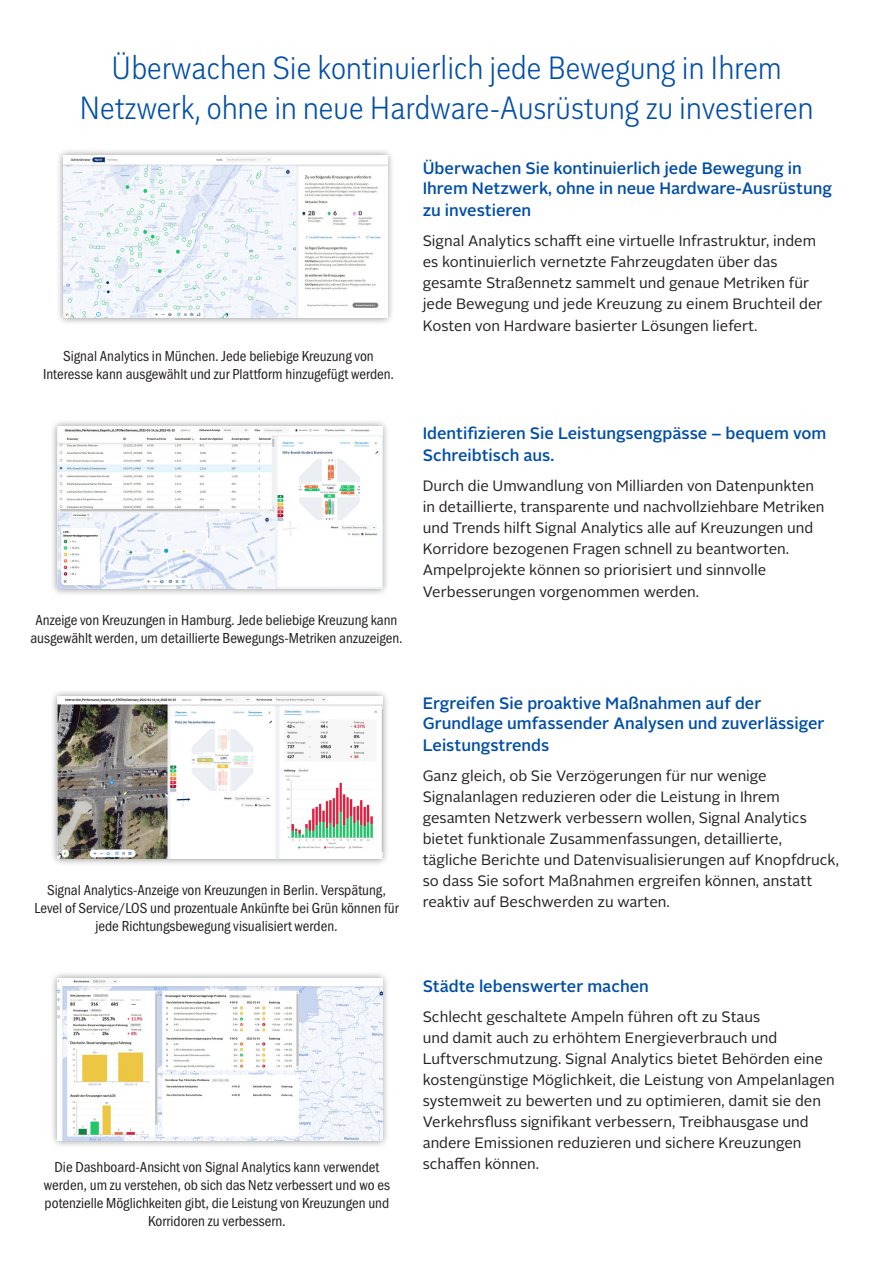
<style>
.page{position:relative;width:893px;height:1263px;background:#fff}
.page>*{position:absolute;margin:0;border:0;box-sizing:border-box;transform-origin:0 0}
.t1{font:300 condensed 33px/39.6px "Trilogy Sans";color:#004ea8;text-align:center}
.t2{font:500 16.5px/19.8px "Alright Sans";color:#004ea8}
.t3{font:15px/21.1px "Alright Sans";color:#231f20}
.t4{font:15px/18px "Franklin Gothic URW Con Boo";color:#231f20;text-align:center}
</style>
<div class="page">
<div style="left:55px;top:148px;width:340px;height:178px;background:#231f20;opacity:.5"></div>
<img style="left:63px;top:156px;width:324px;height:162px">
<div style="left:50px;top:419px;width:340px;height:178px;background:#231f20;opacity:.5"></div>
<img style="left:58px;top:427px;width:324px;height:162px">
<div style="left:50px;top:689px;width:340px;height:178px;background:#231f20;opacity:.5"></div>
<img style="left:58px;top:697px;width:324px;height:162px">
<div style="left:50px;top:971px;width:340px;height:177px;background:#231f20;opacity:.5"></div>
<img style="left:58px;top:978px;width:324px;height:162px">
<p class="t1" style="left:79px;top:48px;width:736px">Überwachen Sie kontinuierlich jede Bewegung in Ihrem<br>Netzwerk, ohne in neue Hardware-Ausrüstung zu investieren</p>
<p class="t4" style="left:43px;top:347px;width:353px">Signal Analytics in München. Jede beliebige Kreuzung von<br>Interesse kann ausgewählt und zur Plattform hinzugefügt werden.</p>
<p class="t4" style="left:30px;top:611px;width:374px">Anzeige von Kreuzungen in Hamburg. Jede beliebige Kreuzung kann ausgewählt werden, um detaillierte Bewegungs-Metriken anzuzeigen.</p>
<p class="t4" style="left:35px;top:880px;width:365px">Signal Analytics-Anzeige von Kreuzungen in Berlin. Verspätung,<br>Level of Service/LOS und prozentuale Ankünfte bei Grün können für jede Richtungsbewegung visualisiert werden.</p>
<p class="t4" style="left:44px;top:1158px;width:348px">Die Dashboard-Ansicht von Signal Analytics kann verwendet werden, um zu verstehen, ob sich das Netz verbessert und wo es potenzielle Möglichkeiten gibt, die Leistung von Kreuzungen und Korridoren zu verbessern.</p>
<p class="t2" style="left:423px;top:159px;width:411px">Überwachen Sie kontinuierlich jede Bewegung in<br>Ihrem Netzwerk, ohne in neue Hardware-Ausrüstung</p>
<p class="t2" style="left:423px;top:200px;width:110px">zu investieren</p>
<p class="t3" style="left:423px;top:230px;width:401px">Signal Analytics schafft eine virtuelle Infrastruktur, indem es kontinuierlich vernetzte Fahrzeugdaten über das gesamte Straßennetz sammelt und genaue Metriken für jede Bewegung und jede Kreuzung zu einem Bruchteil der Kosten von Hardware basierter Lösungen liefert.</p>
<p class="t2" style="left:423px;top:423px;width:405px;line-height:21.6px">Identifizieren Sie Leistungsengpässe – bequem vom<br>Schreibtisch aus.</p>
<p class="t3" style="left:423px;top:475px;width:403px">Durch die Umwandlung von Milliarden von Datenpunkten in detaillierte, transparente und nachvollziehbare Metriken und Trends hilft Signal Analytics alle auf Kreuzungen und Korridore bezogenen Fragen schnell zu beantworten.<br>Ampelprojekte können so priorisiert und sinnvolle Verbesserungen vorgenommen werden.</p>
<p class="t2" style="left:423px;top:694px;width:403px">Ergreifen Sie proaktive Maßnahmen auf der<br>Grundlage umfassender Analysen und zuverlässiger</p>
<p class="t2" style="left:423px;top:735px;width:128px">Leistungstrends</p>
<p class="t3" style="left:423px;top:765px;width:418px">Ganz gleich, ob Sie Verzögerungen für nur wenige Signalanlagen reduzieren oder die Leistung in Ihrem gesamten Netzwerk verbessern wollen, Signal Analytics bietet funktionale Zusammenfassungen, detaillierte, tägliche Berichte und Datenvisualisierungen auf Knopfdruck, so dass Sie sofort Maßnahmen ergreifen können, anstatt reaktiv auf Beschwerden zu warten.</p>
<p class="t2" style="left:423px;top:977px;width:228px">Städte lebenswerter machen</p>
<p class="t3" style="left:423px;top:1007px;width:414px">Schlecht geschaltete Ampeln führen oft zu Staus<br>und damit auch zu erhöhtem Energieverbrauch und Luftverschmutzung. Signal Analytics bietet Behörden eine kostengünstige Möglichkeit, die Leistung von Ampelanlagen systemweit zu bewerten und zu optimieren, damit sie den Verkehrsfluss signifikant verbessern, Treibhausgase und andere Emissionen reduzieren und sichere Kreuzungen schaffen können.</p>
</div>
